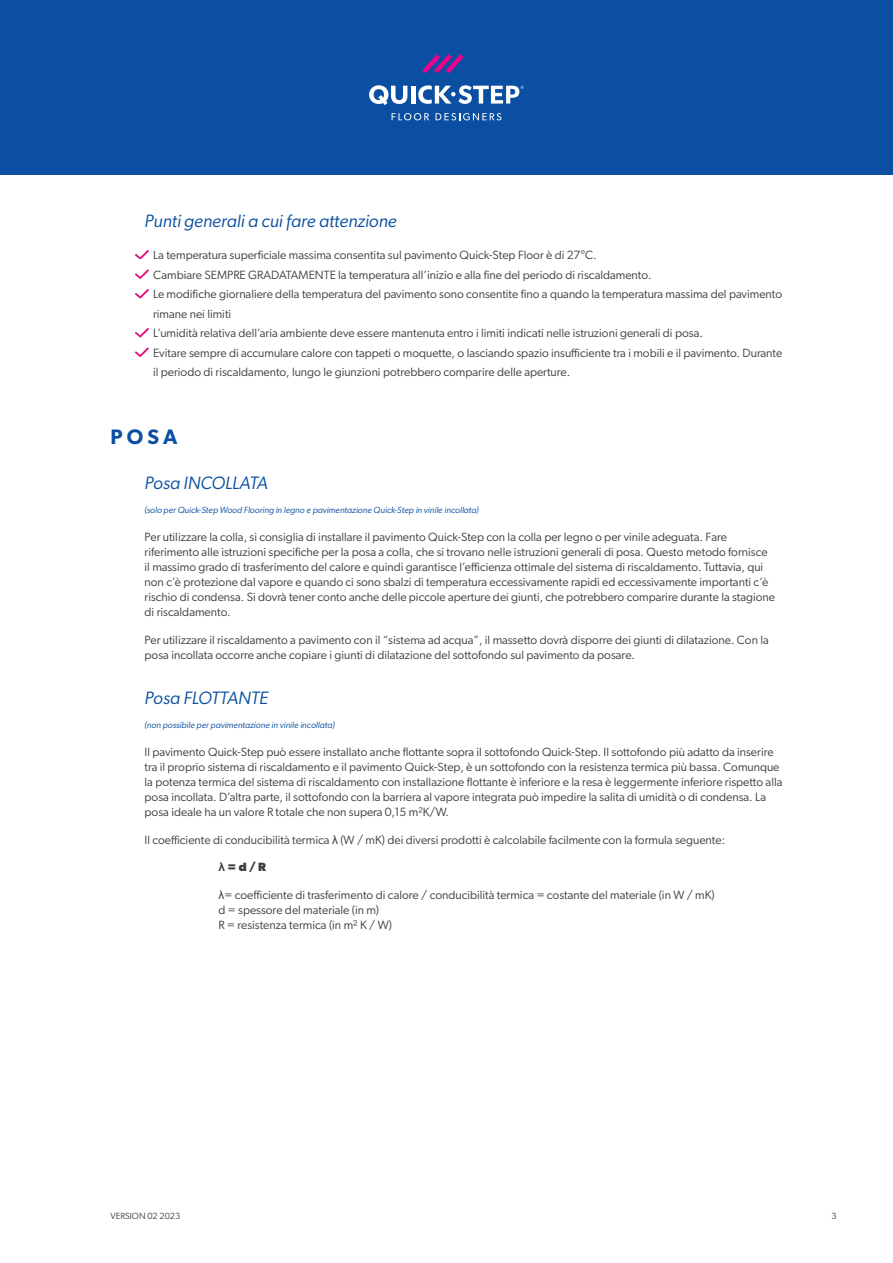
<style>
.page{position:relative;width:893px;height:1263px;background:#fff}
.page>*{position:absolute;margin:0;border:0;box-sizing:border-box;transform-origin:0 0}
.T1_-_Title{font:600 21px "Gibson";color:#0a4fa2}
.T2_-_Title{font:italic 18px "Gibson";color:#0a4fa2}
.Body{font:12px/15px "Gibson";color:#3e3e3f}
.Bullets{font:12px/19.5px "Gibson";color:#3e3e3f}
.Body_-_No_Spacing{font:12px "Gibson";color:#3e3e3f}
.Body-2{font:700 12px "Gibson";color:#3e3e3f}
.T2_-_Title-2{font:italic 9px "Gibson";color:#0a4fa2}
.t1{font:9px "Gibson";color:#3e3e3f}
.s1{font-family:"Arial"}
</style>
<div class="page">
<div style="left:0;top:0;width:893px;height:174px;background:#0a4fa2"></div>
<svg style="left:392px;top:113px;width:37px;height:7px"></svg>
<svg style="left:436px;top:113px;width:65px;height:7px"></svg>
<svg style="left:422px;top:54px;width:42px;height:19px"></svg>
<svg style="left:369px;top:85px;width:38px;height:20px"></svg>
<hr style="left:411px;top:86px;width:4px;height:18px;background:#fff">
<svg style="left:418px;top:85px;width:106px;height:19px"></svg>
<svg style="left:135px;top:250px;width:14px;height:9px"></svg>
<svg style="left:135px;top:270px;width:14px;height:8px"></svg>
<svg style="left:135px;top:289px;width:14px;height:9px"></svg>
<svg style="left:135px;top:328px;width:14px;height:9px"></svg>
<svg style="left:135px;top:348px;width:14px;height:8px"></svg>
<p class="T2_-_Title" style="left:145px;top:210px;width:254px">Punti generali a cui fare attenzione</p>
<p class="Bullets" style="left:153px;top:245px;width:445px">La temperatura superficiale massima consentita sul pavimento Quick-Step Floor è di 27°C.</p>
<p class="Bullets" style="left:153px;top:265px;width:500px">Cambiare SEMPRE GRADATAMENTE la temperatura all’inizio e alla fine del periodo di riscaldamento.</p>
<p class="Bullets" style="left:153px;top:284px;width:631px">Le modifiche giornaliere della temperatura del pavimento sono consentite fino a quando la temperatura massima del pavimento rimane nei limiti</p>
<p class="Bullets" style="left:153px;top:323px;width:551px">L’umidità relativa dell’aria ambiente deve essere mantenuta entro i limiti indicati nelle istruzioni generali di posa.</p>
<p class="Bullets" style="left:153px;top:343px;width:631px">Evitare sempre di accumulare calore con tappeti o moquette, o lasciando spazio insufficiente tra i mobili e il pavimento. Durante il periodo di riscaldamento, lungo le giunzioni potrebbero comparire delle aperture.</p>
<p class="T1_-_Title" style="left:111px;top:424px;width:68px">POSA</p>
<p class="T2_-_Title" style="left:145px;top:472px;width:125px">Posa INCOLLATA</p>
<p class="T2_-_Title-2" style="left:145px;top:505px;width:336px">(solo per Quick-Step Wood Flooring in legno e pavimentazione Quick-Step in vinile incollata)</p>
<p class="Body" style="left:145px;top:529px;width:632px">Per utilizzare la colla, si consiglia di installare il pavimento Quick-Step con la colla per legno o per vinile adeguata. Fare riferimento alle istruzioni specifiche per la posa a colla, che si trovano nelle istruzioni generali di posa. Questo metodo fornisce il massimo grado di trasferimento del calore e quindi garantisce l’efficienza ottimale del sistema di riscaldamento. Tuttavia, qui non c’è protezione dal vapore e quando ci sono sbalzi di temperatura eccessivamente rapidi ed eccessivamente importanti c’è rischio di condensa. Si dovrà tener conto anche delle piccole aperture dei giunti, che potrebbero comparire durante la stagione di riscaldamento.</p>
<p class="Body" style="left:145px;top:632px;width:626px">Per utilizzare il riscaldamento a pavimento con il “sistema ad acqua”, il massetto dovrà disporre dei giunti di dilatazione. Con la posa incollata occorre anche copiare i giunti di dilatazione del sottofondo sul pavimento da posare.</p>
<p class="T2_-_Title" style="left:145px;top:687px;width:125px">Posa FLOTTANTE</p>
<p class="T2_-_Title-2" style="left:145px;top:720px;width:192px">(non possibile per pavimentazione in vinile incollata)</p>
<p class="Body" style="left:145px;top:744px;width:639px">Il pavimento Quick-Step può essere installato anche flottante sopra il sottofondo Quick-Step. Il sottofondo più adatto da inserire tra il proprio sistema di riscaldamento e il pavimento Quick-Step, è un sottofondo con la resistenza termica più bassa. Comunque la potenza termica del sistema di riscaldamento con installazione flottante è inferiore e la resa è leggermente inferiore rispetto alla posa incollata. D’altra parte, il sottofondo con la barriera al vapore integrata può impedire la salita di umidità o di condensa. La posa ideale ha un valore R totale che non supera 0,15 m²K/W.</p>
<p class="Body" style="left:145px;top:832px;width:582px">Il coefficiente di conducibilità termica <span class="s1">λ</span> (W / mK) dei diversi prodotti è calcolabile facilmente con la formula seguente:</p>
<p class="Body-2" style="left:219px;top:860px;width:49px"><span class="s1">λ</span> = d / R</p>
<p class="Body_-_No_Spacing" style="left:219px;top:888px;width:498px"><span class="s1">λ</span>= coefficiente di trasferimento di calore / conducibilità termica = costante del materiale (in W / mK)</p>
<p class="Body_-_No_Spacing" style="left:219px;top:903px;width:162px">d = spessore del materiale (in m)</p>
<p class="Body_-_No_Spacing" style="left:219px;top:918px;width:175px">R = resistenza termica (in m² K / W)</p>
<p class="t1" style="left:111px;top:1210px;width:71px">VERSION 02 2023</p>
<p class="t1" style="left:831px;top:1210px;width:7px">3</p>
</div>
